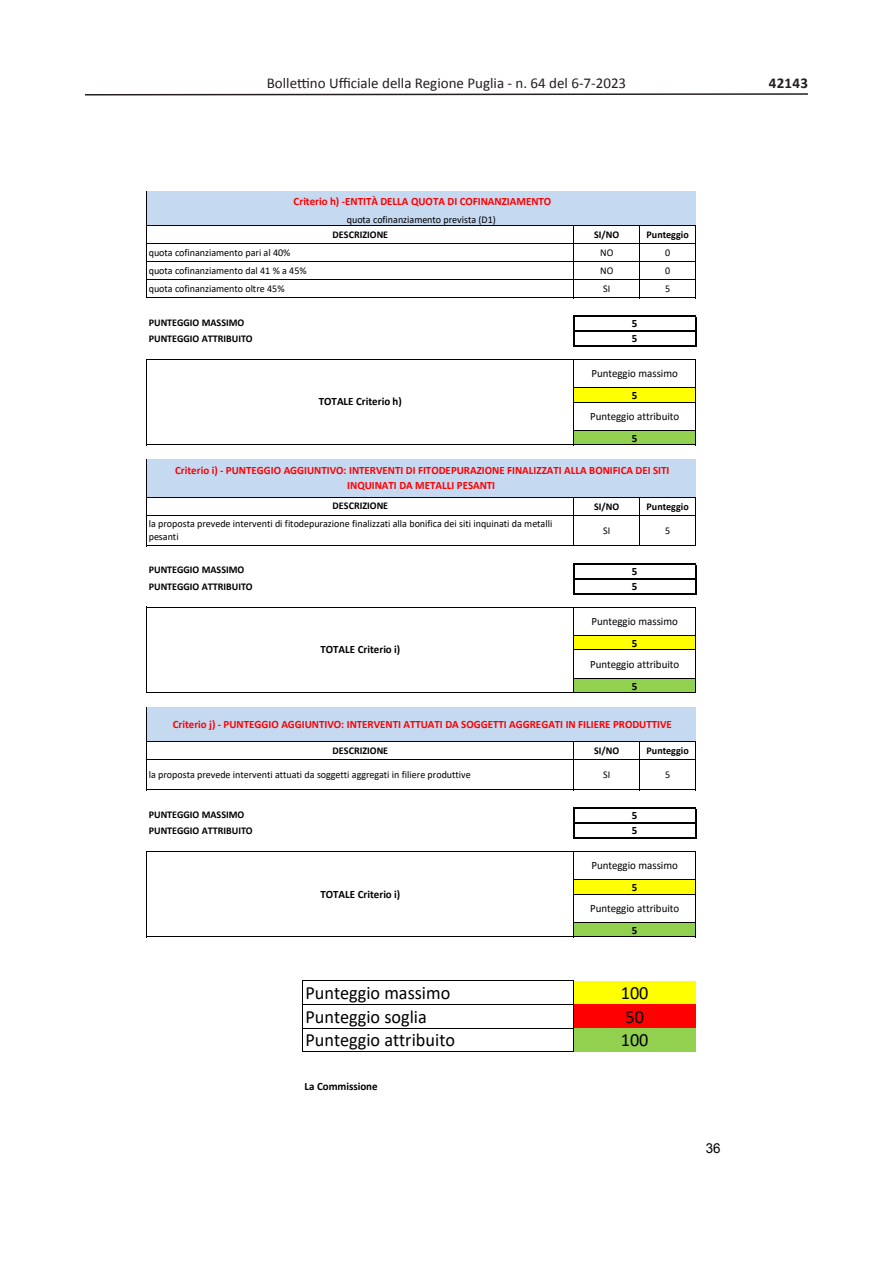
<style>
.page{position:relative;width:893px;height:1263px;background:#fff}
.page>*{position:absolute;margin:0;border:0;box-sizing:border-box;transform-origin:0 0}
.t1{font:18.6px/23.5px "Calibri";color:#000}
.t2{font:15px "Calibri";color:#231f20}
.t3{font:700 15px "Calibri";letter-spacing:.015em;color:#231f20}
.t4{font:13.65px "Arial";color:#000}
.t5{font:700 11.25px/14.7px "Calibri";color:#f00;text-align:center}
.t6{font:11.25px/22.2px "Calibri";color:#000;text-align:center}
.t7{font:700 11.25px/15px "Calibri";color:#000}
.t8{font:10.35px/18px "Calibri";color:#000}
.t9{font:700 10.35px/16.4px "Calibri";color:#000}
.s1{font-weight:700}
</style>
<div class="page">
<svg style="left:85px;top:93px;width:723px;height:3px"></svg>
<div style="left:147px;top:192px;width:549px;height:34px;background:#c5d9f1"></div>
<div style="left:574px;top:388px;width:122px;height:14px;background:#ff0"></div>
<div style="left:574px;top:431px;width:122px;height:14px;background:#92d050"></div>
<div style="left:147px;top:459px;width:549px;height:38px;background:#c5d9f1"></div>
<div style="left:574px;top:636px;width:122px;height:14px;background:#ff0"></div>
<div style="left:574px;top:678px;width:122px;height:15px;background:#92d050"></div>
<div style="left:147px;top:707px;width:549px;height:34px;background:#c5d9f1"></div>
<div style="left:574px;top:880px;width:122px;height:14px;background:#ff0"></div>
<div style="left:574px;top:923px;width:122px;height:14px;background:#92d050"></div>
<div style="left:574px;top:981px;width:122px;height:24px;background:#ff0"></div>
<div style="left:574px;top:1004px;width:122px;height:24px;background:#f00"></div>
<div style="left:574px;top:1028px;width:122px;height:24px;background:#92d050"></div>
<hr style="left:573px;top:226px;width:1px;height:72px;background:#000">
<hr style="left:695px;top:226px;width:1px;height:72px;background:#000">
<hr style="left:146px;top:191px;width:1px;height:107px;background:#000">
<hr style="left:573px;top:315px;width:1px;height:32px;background:#000">
<hr style="left:695px;top:317px;width:1px;height:30px;background:#000">
<hr style="left:146px;top:359px;width:1px;height:86px;background:#000">
<hr style="left:573px;top:360px;width:1px;height:85px;background:#000">
<hr style="left:639px;top:226px;width:1px;height:72px;background:#000">
<hr style="left:695px;top:360px;width:1px;height:85px;background:#000">
<hr style="left:573px;top:498px;width:1px;height:48px;background:#000">
<hr style="left:695px;top:498px;width:1px;height:48px;background:#000">
<hr style="left:146px;top:459px;width:1px;height:87px;background:#000">
<hr style="left:573px;top:563px;width:1px;height:31px;background:#000">
<svg style="left:695px;top:565px;width:1px;height:28px"></svg>
<hr style="left:146px;top:607px;width:1px;height:86px;background:#000">
<hr style="left:573px;top:608px;width:1px;height:85px;background:#000">
<hr style="left:639px;top:498px;width:1px;height:48px;background:#000">
<hr style="left:695px;top:608px;width:1px;height:85px;background:#000">
<hr style="left:573px;top:742px;width:1px;height:48px;background:#000">
<hr style="left:695px;top:742px;width:1px;height:48px;background:#000">
<hr style="left:146px;top:707px;width:1px;height:83px;background:#000">
<hr style="left:573px;top:807px;width:1px;height:32px;background:#000">
<hr style="left:695px;top:809px;width:1px;height:30px;background:#000">
<hr style="left:573px;top:852px;width:1px;height:85px;background:#000">
<hr style="left:146px;top:851px;width:1px;height:86px;background:#000">
<hr style="left:573px;top:981px;width:1px;height:71px;background:#000">
<hr style="left:639px;top:742px;width:1px;height:48px;background:#000">
<hr style="left:695px;top:852px;width:1px;height:85px;background:#000">
<hr style="left:302px;top:980px;width:1px;height:72px;background:#000">
<hr style="left:147px;top:225px;width:549px;height:1px;background:#000">
<hr style="left:147px;top:243px;width:549px;height:1px;background:#000">
<hr style="left:147px;top:261px;width:549px;height:1px;background:#000">
<hr style="left:147px;top:279px;width:549px;height:1px;background:#000">
<hr style="left:147px;top:297px;width:549px;height:1px;background:#000">
<hr style="left:574px;top:315px;width:122px;height:2px;background:#000">
<hr style="left:574px;top:330px;width:122px;height:2px;background:#000">
<hr style="left:574px;top:345px;width:122px;height:2px;background:#000">
<hr style="left:147px;top:359px;width:549px;height:1px;background:#000">
<hr style="left:574px;top:387px;width:122px;height:1px;background:#000">
<hr style="left:574px;top:402px;width:122px;height:1px;background:#000">
<hr style="left:574px;top:430px;width:122px;height:1px;background:#000">
<hr style="left:147px;top:444px;width:549px;height:1px;background:#000">
<hr style="left:147px;top:497px;width:549px;height:1px;background:#000">
<hr style="left:147px;top:515px;width:549px;height:1px;background:#000">
<hr style="left:147px;top:545px;width:549px;height:1px;background:#000">
<hr style="left:574px;top:563px;width:122px;height:2px;background:#000">
<hr style="left:574px;top:578px;width:122px;height:2px;background:#000">
<hr style="left:574px;top:593px;width:122px;height:1px;background:#000">
<hr style="left:147px;top:607px;width:549px;height:1px;background:#000">
<hr style="left:574px;top:635px;width:122px;height:1px;background:#000">
<hr style="left:574px;top:649px;width:122px;height:1px;background:#000">
<hr style="left:574px;top:678px;width:122px;height:1px;background:#000">
<hr style="left:147px;top:692px;width:549px;height:1px;background:#000">
<hr style="left:147px;top:741px;width:549px;height:1px;background:#000">
<hr style="left:147px;top:759px;width:549px;height:1px;background:#000">
<hr style="left:147px;top:789px;width:549px;height:1px;background:#000">
<hr style="left:574px;top:807px;width:122px;height:2px;background:#000">
<hr style="left:574px;top:822px;width:122px;height:2px;background:#000">
<hr style="left:574px;top:837px;width:122px;height:2px;background:#000">
<hr style="left:147px;top:851px;width:549px;height:1px;background:#000">
<hr style="left:574px;top:879px;width:122px;height:1px;background:#000">
<hr style="left:574px;top:894px;width:122px;height:1px;background:#000">
<hr style="left:574px;top:922px;width:122px;height:1px;background:#000">
<hr style="left:147px;top:936px;width:549px;height:1px;background:#000">
<hr style="left:303px;top:980px;width:271px;height:1px;background:#000">
<hr style="left:303px;top:1004px;width:271px;height:1px;background:#000">
<hr style="left:303px;top:1028px;width:271px;height:1px;background:#000">
<hr style="left:303px;top:1051px;width:271px;height:1px;background:#000">
<h2 class="t2" style="left:267px;top:74px;width:361px">Bollettino Ufficiale della Regione Puglia - n. 64 del 6-7-2023</h2>
<h2 class="t3" style="left:769px;top:72px;width:41px">42143</h2>
<p class="t5" style="left:294px;top:194px;width:259px">Criterio h) -ENTITÀ DELLA QUOTA DI COFINANZIAMENTO</p>
<p class="t8" style="left:333px;top:211px;width:165px;line-height:15.3px;text-indent:14px">quota cofinanziamento prevista (D1)<br><span class="s1">DESCRIZIONE</span></p>
<p class="t8" style="left:149px;top:243px;width:159px">quota cofinanziamento pari al 40% quota cofinanziamento dal 41 % a 45% quota cofinanziamento oltre 45%</p>
<p class="t9" style="left:149px;top:314px;width:106px">PUNTEGGIO MASSIMO<br>PUNTEGGIO ATTRIBUITO</p>
<p class="t7" style="left:319px;top:394px;width:85px">TOTALE Criterio h)</p>
<p class="t9" style="left:594px;top:227px;width:27px">SI/NO</p>
<p class="t9" style="left:646px;top:227px;width:44px">Punteggio</p>
<p class="t8" style="left:600px;top:244px;width:15px">NO</p>
<p class="t8" style="left:665px;top:244px;width:7px">0</p>
<p class="t8" style="left:600px;top:262px;width:15px">NO</p>
<p class="t8" style="left:665px;top:262px;width:7px">0</p>
<p class="t8" style="left:603px;top:280px;width:9px">SI</p>
<p class="t8" style="left:665px;top:280px;width:7px">5</p>
<p class="t7" style="left:632px;top:316px;width:7px">5<br>5</p>
<p class="t6" style="left:591px;top:362px;width:88px">Punteggio massimo<br><span class="s1">5</span></p>
<p class="t6" style="left:590px;top:405px;width:91px">Punteggio attribuito<br><span class="s1">5</span></p>
<p class="t5" style="left:175px;top:463px;width:496px">Criterio i) - PUNTEGGIO AGGIUNTIVO: INTERVENTI DI FITODEPURAZIONE FINALIZZATI ALLA BONIFICA DEI SITI<br>INQUINATI DA METALLI PESANTI</p>
<p class="t8" style="left:149px;top:497px;width:405px;line-height:17.4px;text-indent:184px"><span class="s1">DESCRIZIONE<br></span>la proposta prevede interventi di fitodepurazione finalizzati alla bonifica dei siti inquinati da metalli</p>
<p class="t8" style="left:149px;top:528px;width:31px">pesanti</p>
<p class="t9" style="left:149px;top:562px;width:106px">PUNTEGGIO MASSIMO<br>PUNTEGGIO ATTRIBUITO</p>
<p class="t7" style="left:320px;top:642px;width:81px">TOTALE Criterio i)</p>
<p class="t9" style="left:594px;top:498px;width:27px">SI/NO</p>
<p class="t9" style="left:646px;top:498px;width:44px">Punteggio</p>
<p class="t8" style="left:603px;top:521px;width:9px">SI</p>
<p class="t8" style="left:665px;top:521px;width:7px">5</p>
<p class="t7" style="left:632px;top:564px;width:7px">5</p>
<p class="t7" style="left:632px;top:579px;width:7px">5</p>
<p class="t6" style="left:591px;top:610px;width:88px">Punteggio massimo<br><span class="s1">5</span></p>
<p class="t6" style="left:590px;top:652px;width:91px">Punteggio attribuito</p>
<p class="t7" style="left:632px;top:678px;width:7px">5</p>
<p class="t5" style="left:173px;top:716px;width:501px">Criterio j) - PUNTEGGIO AGGIUNTIVO: INTERVENTI ATTUATI DA SOGGETTI AGGREGATI IN FILIERE PRODUTTIVE</p>
<p class="t9" style="left:333px;top:742px;width:57px">DESCRIZIONE</p>
<p class="t8" style="left:149px;top:765px;width:323px">la proposta prevede interventi attuati da soggetti aggregati in filiere produttive</p>
<p class="t9" style="left:149px;top:806px;width:106px">PUNTEGGIO MASSIMO<br>PUNTEGGIO ATTRIBUITO</p>
<p class="t7" style="left:320px;top:886px;width:81px">TOTALE Criterio i)</p>
<p class="t1" style="left:305px;top:980px;width:151px">Punteggio massimo<br>Punteggio soglia<br>Punteggio attribuito</p>
<p class="t7" style="left:304px;top:1078px;width:75px">La Commissione</p>
<p class="t9" style="left:594px;top:742px;width:27px">SI/NO</p>
<p class="t9" style="left:646px;top:742px;width:44px">Punteggio</p>
<p class="t8" style="left:603px;top:766px;width:9px">SI</p>
<p class="t8" style="left:665px;top:766px;width:7px">5</p>
<p class="t7" style="left:632px;top:808px;width:7px">5<br>5</p>
<p class="t6" style="left:591px;top:854px;width:88px">Punteggio massimo<br><span class="s1">5</span></p>
<p class="t6" style="left:590px;top:897px;width:91px">Punteggio attribuito<br><span class="s1">5</span></p>
<p class="t1" style="left:621px;top:981px;width:29px">100<br>50<br>100</p>
<p class="t4" style="left:706px;top:1138px;width:16px">36</p>
</div>
